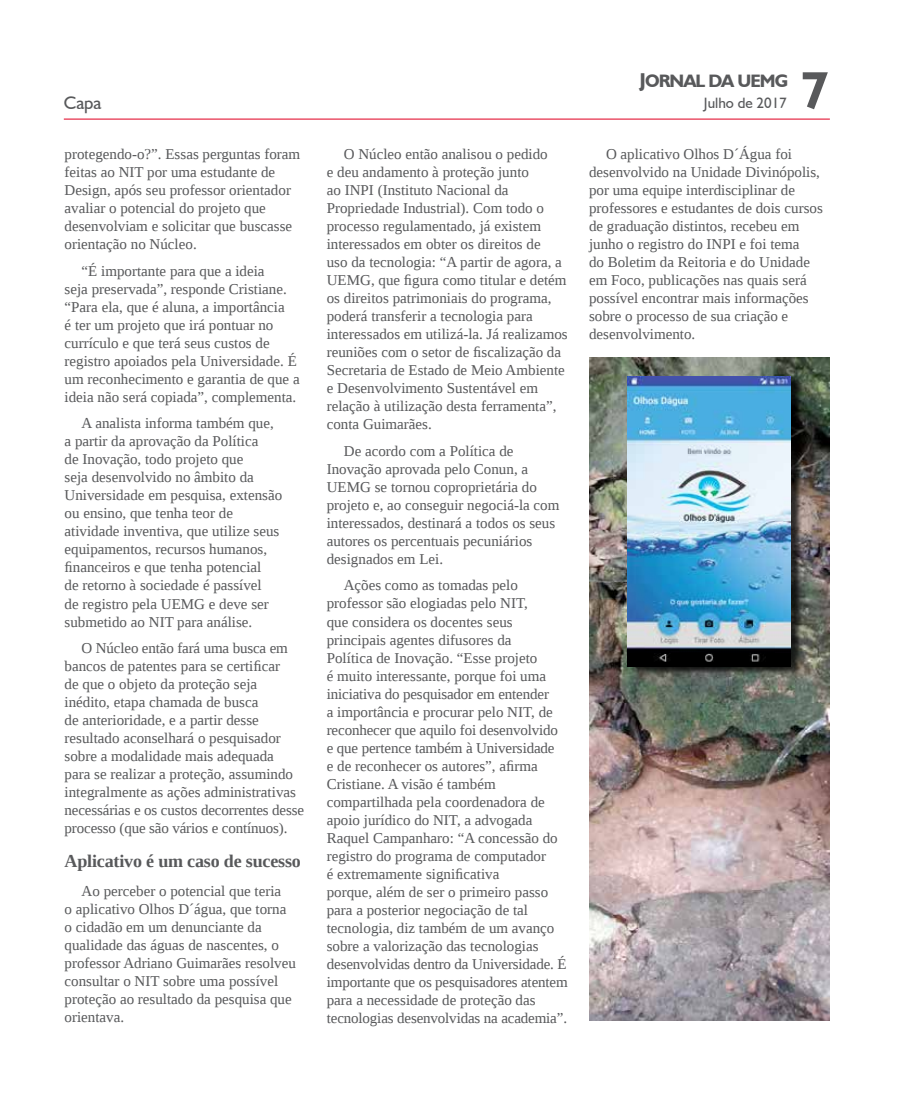
<style>
.page{position:relative;width:915px;height:1106px;background:#fff}
.page>*{position:absolute;margin:0;border:0;box-sizing:border-box;transform-origin:0 0}
.t1{font:700 52.5px "Humanist 521 BT";color:#58595b}
.t2{font:700 18px "Liberation Serif";letter-spacing:-.01em;color:#58595b}
.t3{font:700 18px "Humanist 521 BT";letter-spacing:-.05em;color:#58595b}
.t4{font:18px "Humanist 521 BT";color:#58595b}
.t5{font:15px/18px "Liberation Serif";color:#58595b}
.t6{font:15px "Humanist 521 BT";color:#58595b}
.s1{font-size:19.95px}
</style>
<div class="page">
<hr style="left:64px;top:118px;width:765px;height:2px;background:#e31837">
<img style="left:589px;top:357px;width:240px;height:663px">
<div style="left:630px;top:376px;width:172px;height:299px;background:#000;opacity:.75"></div>
<img style="left:627px;top:376px;width:163px;height:290px">
<p class="t4" style="left:64px;top:91px;width:39px">Capa</p>
<p class="t5" style="left:65px;top:145px;width:237px">protegendo-o?”. Essas perguntas foram feitas ao NIT por uma estudante de Design, após seu professor orientador avaliar o potencial do projeto que desenvolviam e solicitar que buscasse orientação no Núcleo.</p>
<p class="t5" style="left:65px;top:262px;width:236px;text-indent:17px">“É importante para que a ideia<br>seja preservada”, responde Cristiane. “Para ela, que é aluna, a importância<br>é ter um projeto que irá pontuar no currículo e que terá seus custos de registro apoiados pela Universidade. É um reconhecimento e garantia de que a ideia não será copiada”, complementa.</p>
<p class="t5" style="left:65px;top:414px;width:219px;text-indent:17px">A analista informa também que, a partir da aprovação da Política<br>de Inovação, todo projeto que<br>seja desenvolvido no âmbito da<br>Universidade em pesquisa, extensão ou ensino, que tenha teor de atividade inventiva, que utilize seus equipamentos, recursos humanos, financeiros e que tenha potencial<br>de retorno à sociedade é passível<br>de registro pela UEMG e deve ser submetido ao NIT para análise.</p>
<p class="t5" style="left:65px;top:639px;width:241px;text-indent:17px">O Núcleo então fará uma busca em bancos de patentes para se certificar<br>de que o objeto da proteção seja inédito, etapa chamada de busca<br>de anterioridade, e a partir desse resultado aconselhará o pesquisador sobre a modalidade mais adequada<br>para se realizar a proteção, assumindo integralmente as ações administrativas necessárias e os custos decorrentes desse processo (que são vários e contínuos).</p>
<p class="t2" style="left:65px;top:849px;width:238px">Aplicativo é um caso de sucesso</p>
<p class="t5" style="left:65px;top:882px;width:233px;text-indent:17px">Ao perceber o potencial que teria<br>o aplicativo Olhos D´água, que torna o cidadão em um denunciante da qualidade das águas de nascentes, o professor Adriano Guimarães resolveu consultar o NIT sobre uma possível proteção ao resultado da pesquisa que orientava.</p>
<p class="t5" style="left:327px;top:145px;width:242px;text-indent:17px">O Núcleo então analisou o pedido<br>e deu andamento à proteção junto<br>ao INPI (Instituto Nacional da Propriedade Industrial). Com todo o processo regulamentado, já existem interessados em obter os direitos de<br>uso da tecnologia: “A partir de agora, a UEMG, que figura como titular e detém os direitos patrimoniais do programa, poderá transferir a tecnologia para interessados em utilizá-la. Já realizamos reuniões com o setor de fiscalização da Secretaria de Estado de Meio Ambiente e Desenvolvimento Sustentável em relação à utilização desta ferramenta”, conta Guimarães.</p>
<p class="t5" style="left:327px;top:442px;width:234px;text-indent:17px">De acordo com a Política de<br>Inovação aprovada pelo Conun, a<br>UEMG se tornou coproprietária do projeto e, ao conseguir negociá-la com interessados, destinará a todos os seus autores os percentuais pecuniários designados em Lei.</p>
<p class="t5" style="left:327px;top:576px;width:242px;text-indent:17px">Ações como as tomadas pelo professor são elogiadas pelo NIT,<br>que considera os docentes seus principais agentes difusores da<br>Política de Inovação. “Esse projeto<br>é muito interessante, porque foi uma iniciativa do pesquisador em entender<br>a importância e procurar pelo NIT, de reconhecer que aquilo foi desenvolvido e que pertence também à Universidade<br>e de reconhecer os autores”, afirma Cristiane. A visão é também compartilhada pela coordenadora de apoio jurídico do NIT, a advogada Raquel Campanharo: “A concessão do registro do programa de computador<br>é extremamente significativa<br>porque, além de ser o primeiro passo para a posterior negociação de tal tecnologia, diz também de um avanço sobre a valorização das tecnologias desenvolvidas dentro da Universidade. É importante que os pesquisadores atentem para a necessidade de proteção das tecnologias desenvolvidas na academia”.</p>
<p class="t3" style="left:639px;top:69px;width:150px"><span class="s1">J</span>ORNAL DA UEMG</p>
<p class="t6" style="left:703px;top:94px;width:84px">Julho de 2017</p>
<h1 class="t1" style="left:800px;top:58px;width:30px">7</h1>
<p class="t5" style="left:588px;top:145px;width:235px;text-indent:17px">O aplicativo Olhos D´Água foi desenvolvido na Unidade Divinópolis, por uma equipe interdisciplinar de professores e estudantes de dois cursos de graduação distintos, recebeu em junho o registro do INPI e foi tema<br>do Boletim da Reitoria e do Unidade em Foco, publicações nas quais será possível encontrar mais informações sobre o processo de sua criação e desenvolvimento.</p>
</div>
